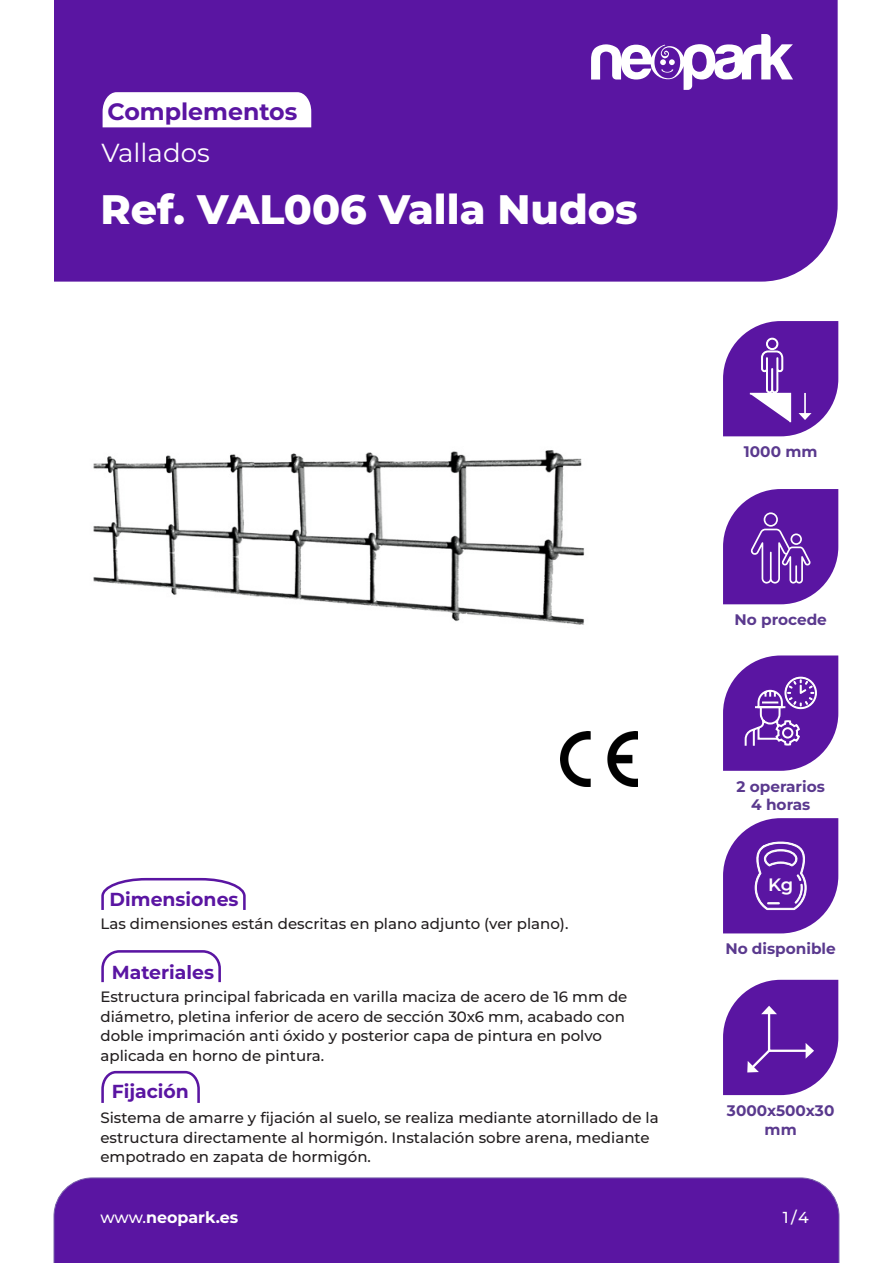
<style>
.page{position:relative;width:893px;height:1263px;background:#fff}
.page>*{position:absolute;margin:0;border:0;box-sizing:border-box;transform-origin:0 0}
.t1{font:800 41.1px "Montserrat";color:#fff}
.t2{font:26.1px "Montserrat";color:#fff}
.t3{font:700 23.7px "Montserrat";color:#5a15a2}
.t4{font:700 18.9px "Montserrat";color:#5a15a2}
.t5{font:600 18px "Montserrat";color:#fff}
.t6{font:700 15.9px "Montserrat";color:#fff}
.t7{font:500 15.9px "Montserrat";color:#fff}
.t8{font:700 15.3px "Montserrat";color:#5a398e}
.t9{font:500 15px/19.5px "Montserrat";color:#231f20}
.s1{font-weight:500}
</style>
<div class="page">
<div style="left:54px;top:0;width:784px;height:282px;background:#5a15a2"></div>
<div style="left:54px;top:1178px;width:785px;height:85px;background:#5a15a2"></div>
<svg style="left:591px;top:34px;width:202px;height:56px"></svg>
<svg style="left:103px;top:92px;width:208px;height:35px"></svg>
<svg style="left:101px;top:877px;width:145px;height:33px"></svg>
<svg style="left:101px;top:950px;width:120px;height:33px"></svg>
<svg style="left:101px;top:1070px;width:99px;height:33px"></svg>
<img style="left:93px;top:450px;width:492px;height:175px">
<img style="left:560px;top:731px;width:78px;height:55px">
<svg style="left:723px;top:321px;width:115px;height:115px"></svg>
<svg style="left:723px;top:489px;width:115px;height:115px;background:#743ab0"></svg>
<svg style="left:723px;top:818px;width:115px;height:115px;background:#743ab0"></svg>
<svg style="left:723px;top:980px;width:115px;height:115px;background:#7035ae"></svg>
<svg style="left:723px;top:655px;width:115px;height:116px;background:#7840b3"></svg>
<p class="t3" style="left:107px;top:94px;width:191px">Complementos</p>
<p class="t2" style="left:102px;top:135px;width:110px">Vallados</p>
<p class="t1" style="left:100px;top:179px;width:539px">Ref. VAL006 Valla Nudos</p>
<p class="t4" style="left:110px;top:885px;width:130px">Dimensiones</p>
<p class="t9" style="left:100px;top:913px;width:469px">Las dimensiones están descritas en plano adjunto (ver plano).</p>
<p class="t4" style="left:112px;top:958px;width:104px">Materiales</p>
<p class="t9" style="left:100px;top:987px;width:528px">Estructura principal fabricada en varilla maciza de acero de 16 mm de diámetro, pletina inferior de acero de sección 30x6 mm, acabado con doble imprimación anti óxido y posterior capa de pintura en polvo aplicada en horno de pintura.</p>
<p class="t4" style="left:112px;top:1078px;width:79px">Fijación</p>
<p class="t9" style="left:100px;top:1107px;width:560px">Sistema de amarre y fijación al suelo, se realiza mediante atornillado de la estructura directamente al hormigón. Instalación sobre arena, mediante empotrado en zapata de hormigón.</p>
<p class="t8" style="left:744px;top:441px;width:75px">1000 mm</p>
<p class="t8" style="left:734px;top:609px;width:94px">No procede</p>
<p class="t8" style="left:736px;top:775px;width:90px">2 operarios</p>
<p class="t8" style="left:751px;top:793px;width:61px">4 horas</p>
<p class="t5" style="left:768px;top:872px;width:27px">Kg</p>
<p class="t8" style="left:725px;top:938px;width:112px">No disponible</p>
<p class="t8" style="left:727px;top:1100px;width:109px">3000x500x30</p>
<p class="t8" style="left:765px;top:1118px;width:34px">mm</p>
<p class="t6" style="left:100px;top:1206px;width:139px"><span class="s1">www.</span>neopark.es</p>
<p class="t7" style="left:783px;top:1206px;width:28px">1/4</p>
</div>
